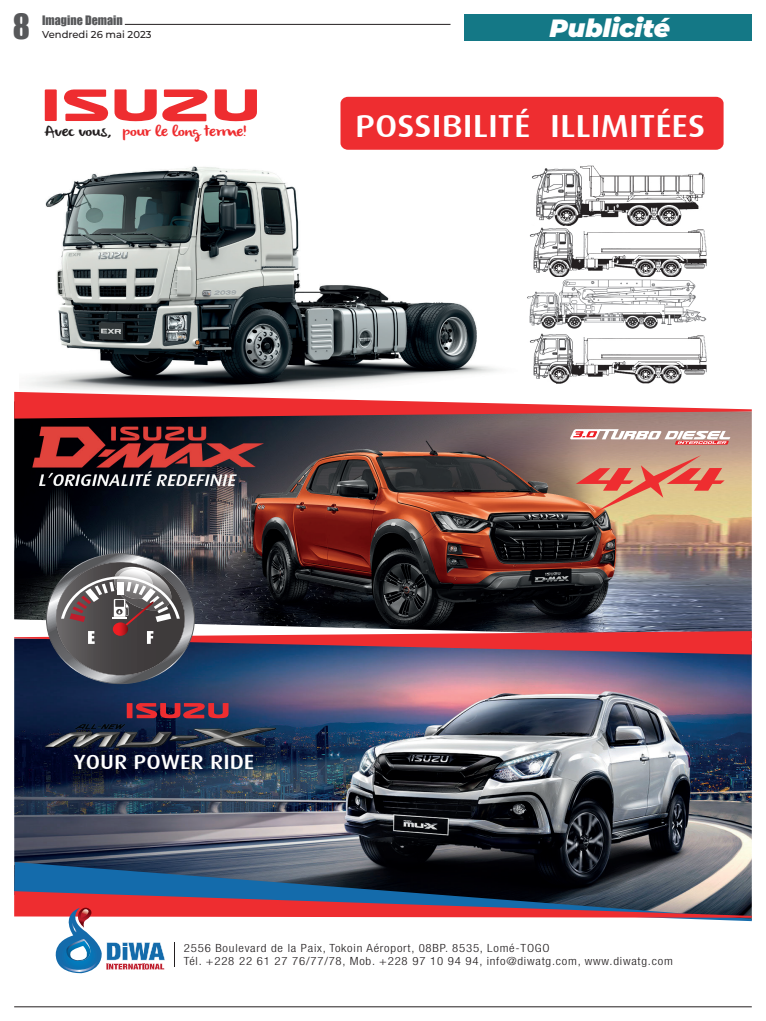
<style>
.page{position:relative;width:766px;height:1021px;background:#fff}
.page>*{position:absolute;margin:0;border:0;box-sizing:border-box;transform-origin:0 0}
.t1{font:32px "Impact";color:#57585a}
.t2{font:500 31.9px "Dax";color:#fff;scale:1.14 1}
.t3{font:italic 900 25px "Montserrat";color:#fff}
.t4{font:500 20.5px "Dax";color:#fff;scale:1.14 1}
.t5{font:15.1px "olivier";letter-spacing:-.01em;color:#ee2d30;scale:1.14 1}
.t6{font:12px "Impact";color:#57585a}
.t7{font:300 condensed 11.3px/13.5px "Helvetica Neue LT Std";letter-spacing:.06em;color:#231f20;scale:1.14 1}
.t8{font:500 10px "Montserrat";color:#231f20}
.s1{color:#231f20}
</style>
<div class="page">
<hr style="left:125px;top:24px;width:325px;height:1px;background:#231f20">
<hr style="left:14px;top:1006px;width:737px;height:1px;background:#231f20">
<div style="left:464px;top:14px;width:287px;height:27px;background:#147886"></div>
<img style="left:27px;top:166px;width:471px;height:225px">
<div style="left:340px;top:97px;width:383px;height:53px;background:#ee2d30"></div>
<img style="left:14px;top:418px;width:737px;height:444px">
<svg style="left:14px;top:862px;width:737px;height:29px;background:#2d465c"></svg>
<svg style="left:14px;top:392px;width:737px;height:26px"></svg>
<svg style="left:14px;top:891px;width:737px;height:83px"></svg>
<img style="left:14px;top:553px;width:737px;height:131px">
<div style="left:45px;top:89px;width:12px;height:32px;background:#ee2d30"></div>
<svg style="left:64px;top:89px;width:44px;height:32px"></svg>
<svg style="left:114px;top:89px;width:93px;height:32px"></svg>
<svg style="left:214px;top:89px;width:43px;height:32px"></svg>
<svg style="left:575px;top:455px;width:149px;height:57px;background:#d99776"></svg>
<svg style="left:570px;top:429px;width:160px;height:15px"></svg>
<img style="left:527px;top:165px;width:180px;height:164px">
<img style="left:529px;top:333px;width:178px;height:50px">
<img style="left:35px;top:712px;width:247px;height:54px">
<div style="left:127px;top:703px;width:5px;height:15px;background:#ee2d30"></div>
<svg style="left:136px;top:703px;width:93px;height:15px"></svg>
<h1 class="t1" style="left:13px;top:1px;width:19px">8</h1>
<p class="t6" style="left:42px;top:11px;width:82px">Imagine Demain</p>
<p class="t8" style="left:42px;top:28px;width:111px">Vendredi 26 mai 2023</p>
<h3 class="t5" style="left:44px;top:123px;width:179px"><span class="s1">Avec vous,</span> pour le long terme!</h3>
<h3 class="t3" style="left:549px;top:12px;width:122px">Publicité</h3>
<h2 class="t2" style="left:355px;top:108px;width:308px">POSSIBILITÉ ILLIMITÉES</h2>
<h3 class="t4" style="left:74px;top:750px;width:160px">YOUR POWER RIDE</h3>
<p class="t7" style="left:184px;top:941px;width:430px">2556 Boulevard de la Paix, Tokoin Aéroport, 08BP. 8535, Lomé-TOGO<br>Tél. +228 22 61 27 76/77/78, Mob. +228 97 10 94 94, info@diwatg.com, www.diwatg.com</p>
</div>
